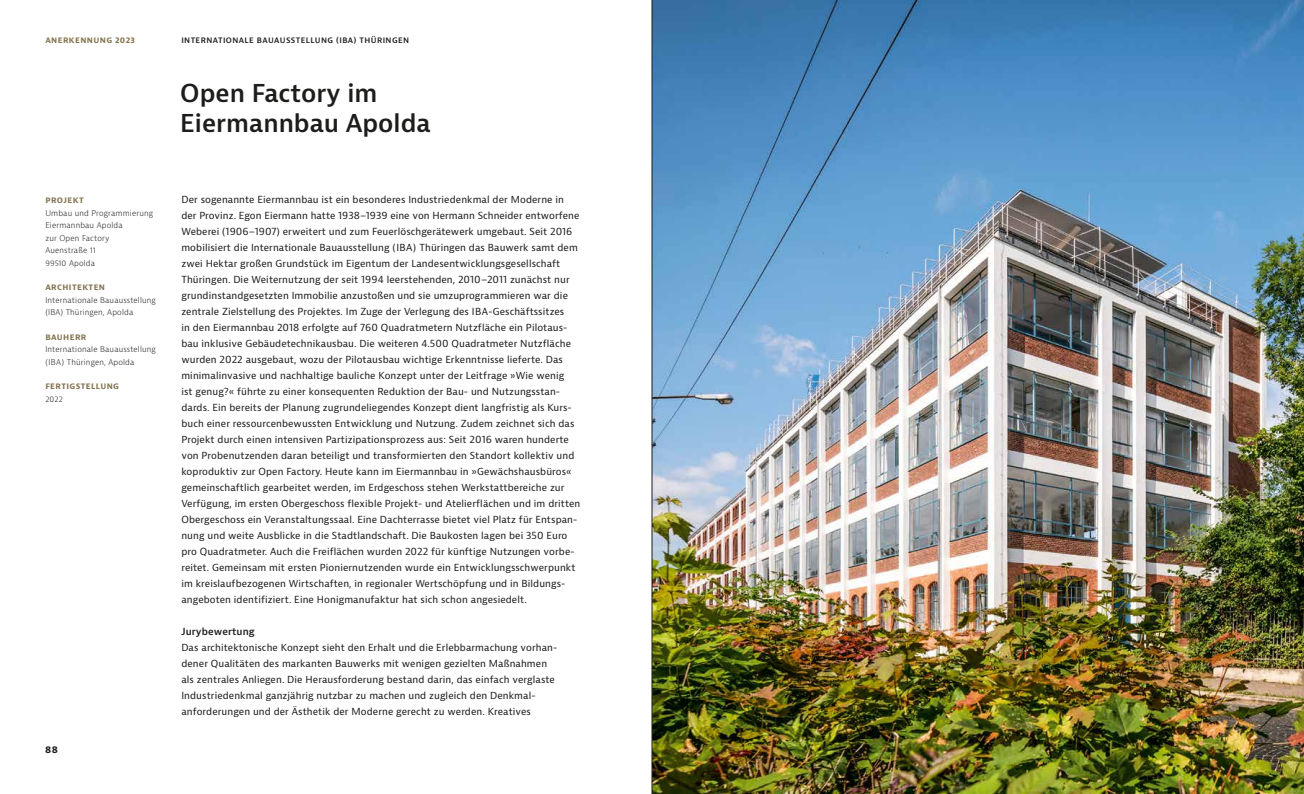
<style>
.page{position:relative;width:1304px;height:794px;background:#fff}
.page>*{position:absolute;margin:0;border:0;box-sizing:border-box;transform-origin:0 0}
.t1{font:600 24px/30px "Bernina Sans";color:#1d1d1b}
.t2{font:9.5px/16px "Bernina Sans";letter-spacing:.01em;color:#1d1d1b}
.t3{font:600 9.5px "Bernina Sans";letter-spacing:.01em;color:#1d1d1b}
.t4{font:700 9.5px "Bernina Sans";color:#1d1d1b}
.t5{font:700 8px "Bernina Sans";letter-spacing:.05em;color:#857550}
.t6{font:600 8px "Bernina Sans";letter-spacing:.05em;color:#1d1d1b}
.t7{font:300 7.8px/12.5px "Bernina Sans";letter-spacing:.02em;color:#1d1d1b}
</style>
<div class="page">
<img style="left:653px;top:0;width:651px;height:794px">
<hr style="left:652px;top:0;width:1px;height:794px;background:#1d1d1b">
<p class="t5" style="left:45px;top:35px;width:91px">ANERKENNUNG 2023</p>
<p class="t6" style="left:181px;top:35px;width:229px">INTERNATIONALE BAUAUSSTELLUNG (IBA) THÜRINGEN</p>
<h3 class="t1" style="left:180px;top:78px;width:252px">Open Factory im<br>Eiermannbau Apolda</h3>
<h4 class="t5" style="left:45px;top:195px;width:40px">PROJEKT</h4>
<p class="t7" style="left:45px;top:207px;width:109px">Umbau und Programmierung<br>Eiermannbau Apolda<br>zur Open Factory<br>Auenstraße 11<br>99510 Apolda</p>
<h4 class="t5" style="left:45px;top:282px;width:61px">ARCHITEKTEN</h4>
<p class="t7" style="left:45px;top:294px;width:112px">Internationale Bauausstellung (IBA) Thüringen, Apolda</p>
<h4 class="t5" style="left:45px;top:331px;width:43px">BAUHERR</h4>
<p class="t7" style="left:45px;top:343px;width:112px">Internationale Bauausstellung (IBA) Thüringen, Apolda</p>
<h4 class="t5" style="left:45px;top:381px;width:75px">FERTIGSTELLUNG</h4>
<p class="t7" style="left:45px;top:393px;width:19px">2022</p>
<p class="t4" style="left:45px;top:744px;width:14px">88</p>
<p class="t2" style="left:181px;top:192px;width:401px">Der sogenannte Eiermannbau ist ein besonderes Industriedenkmal der Moderne in der Provinz. Egon Eiermann hatte 1938–1939 eine von Hermann Schneider entworfene Weberei (1906–1907) erweitert und zum Feuerlöschgerätewerk umgebaut. Seit 2016 mobilisiert die Internationale Bauausstellung (IBA) Thüringen das Bauwerk samt dem zwei Hektar großen Grundstück im Eigentum der Landesentwicklungsgesellschaft Thüringen. Die Weiternutzung der seit 1994 leerstehenden, 2010–2011 zunächst nur grundinstandgesetzten Immobilie anzustoßen und sie umzuprogrammieren war die zentrale Zielstellung des Projektes. Im Zuge der Verlegung des IBA-Geschäftssitzes<br>in den Eiermannbau 2018 erfolgte auf 760 Quadratmetern Nutzfläche ein Pilotaus&shy;bau inklusive Gebäudetechnikausbau. Die weiteren 4.500 Quadratmeter Nutzfläche wurden 2022 ausgebaut, wozu der Pilotausbau wichtige Erkenntnisse lieferte. Das minimal invasive und nachhaltige bauliche Konzept unter der Leitfrage »Wie wenig<br>ist genug?« führte zu einer konsequenten Reduktion der Bau- und Nutzungsstan&shy;dards. Ein bereits der Planung zugrundeliegendes Konzept dient langfristig als Kurs&shy;buch einer ressourcen bewussten Entwicklung und Nutzung. Zudem zeichnet sich das Projekt durch einen intensiven Partizipationsprozess aus: Seit 2016 waren hunderte von Probenutzenden daran beteiligt und transformierten den Standort kollektiv und koproduktiv zur Open Factory. Heute kann im Eiermannbau in »Gewächshausbüros« gemeinschaftlich gearbeitet werden, im Erdgeschoss stehen Werkstattbereiche zur Verfügung, im ersten Obergeschoss flexible Projekt- und Atelierflächen und im dritten Obergeschoss ein Veranstaltungssaal. Eine Dachterrasse bietet viel Platz für Entspan&shy;nung und weite Ausblicke in die Stadtlandschaft. Die Baukosten lagen bei 350 Euro pro Quadratmeter. Auch die Freiflächen wurden 2022 für künftige Nutzungen vorbe&shy;reitet. Gemeinsam mit ersten Pioniernutzenden wurde ein Entwicklungsschwerpunkt im kreislaufbezogenen Wirtschaften, in regionaler Wertschöpfung und in Bildungs&shy;angeboten identifiziert. Eine Honigmanufaktur hat sich schon angesiedelt.</p>
<h5 class="t3" style="left:181px;top:625px;width:75px">Jurybewertung</h5>
<p class="t2" style="left:181px;top:640px;width:377px">Das architektonische Konzept sieht den Erhalt und die Erlebbarmachung vorhan&shy;dener Qualitäten des markanten Bauwerks mit wenigen gezielten Maßnahmen als zentrales Anliegen. Die Herausforderung bestand darin, das einfach verglaste Indus triedenkmal ganzjährig nutzbar zu machen und zugleich den Denkmal-<br>an forde rungen und der Ästhetik der Moderne gerecht zu werden. Kreatives</p>
</div>
